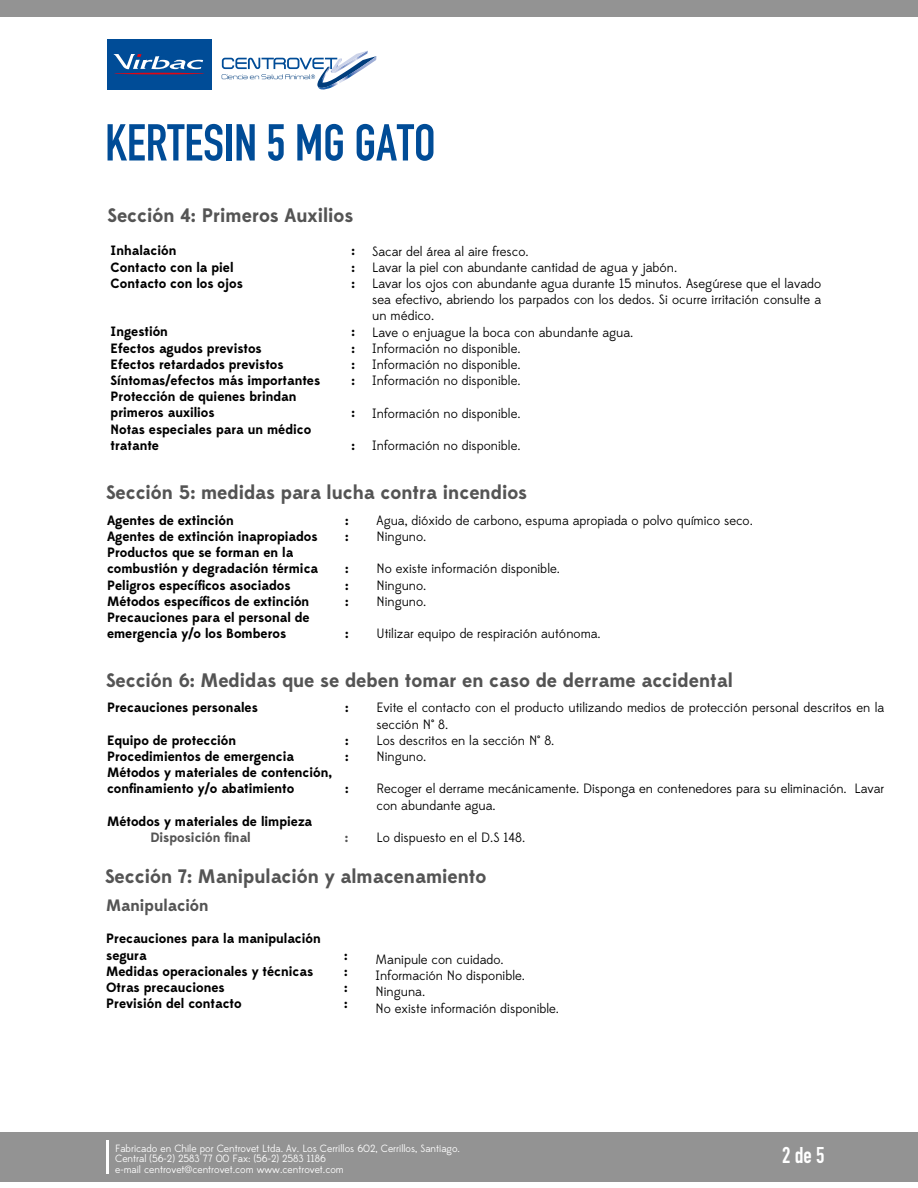
<style>
.page{position:relative;width:918px;height:1188px;background:#fff}
.page>*{position:absolute;margin:0;border:0;box-sizing:border-box;transform-origin:0 0}
.t1{font:700 51px "DIN Condensed";color:#004c97}
.t2{font:700 22.5px "DIN Condensed";color:#fff}
.t3{font:700 19.5px "Edmondsans";color:#545454}
.t4{font:700 16.5px "Edmondsans";color:#545454}
.t5{font:13.5px/16.2px "Edmondsans";color:#000}
.t6{font:700 13.5px/16.2px "Edmondsans";color:#000}
.t7{font:700 13.5px "Edmondsans";color:#545454}
.t8{font:10.5px/10.5px "Edmondsans";color:#fff}
</style>
<div class="page">
<div style="left:107px;top:40px;width:104px;height:50px;background:#004c97"></div>
<hr style="left:114px;top:73px;width:91px;height:1px;background:#e20613;border-radius:50%">
<svg style="left:114px;top:54px;width:89px;height:15px"></svg>
<svg style="left:222px;top:51px;width:154px;height:39px"></svg>
<div style="left:0;top:0;width:918px;height:16px;background:#939393"></div>
<div style="left:0;top:1133px;width:918px;height:49px;background:#939393"></div>
<hr style="left:107px;top:1140px;width:2px;height:34px;background:#fff">
<h1 class="t1" style="left:105px;top:108px;width:332px">KERTESIN 5 MG GATO</h1>
<h3 class="t3" style="left:108px;top:203px;width:247px">Sección 4: Primeros Auxilios</h3>
<p class="t6" style="left:111px;top:243px;width:67px">Inhalación</p>
<p class="t6" style="left:352px;top:243px;width:5px">:</p>
<p class="t6" style="left:111px;top:259px;width:124px">Contacto con la piel</p>
<p class="t6" style="left:352px;top:259px;width:5px">:</p>
<p class="t6" style="left:111px;top:275px;width:134px">Contacto con los ojos</p>
<p class="t6" style="left:352px;top:275px;width:5px">:</p>
<p class="t6" style="left:111px;top:324px;width:59px">Ingestión</p>
<p class="t6" style="left:352px;top:324px;width:5px">:</p>
<p class="t6" style="left:111px;top:340px;width:153px">Efectos agudos previstos</p>
<p class="t6" style="left:352px;top:340px;width:5px">:</p>
<p class="t6" style="left:111px;top:356px;width:175px">Efectos retardados previstos</p>
<p class="t6" style="left:352px;top:356px;width:5px">:</p>
<p class="t6" style="left:111px;top:373px;width:211px">Síntomas/efectos más importantes</p>
<p class="t6" style="left:352px;top:373px;width:5px">:</p>
<p class="t6" style="left:111px;top:389px;width:187px">Protección de quienes brindan primeros auxilios</p>
<p class="t6" style="left:352px;top:405px;width:5px">:</p>
<p class="t6" style="left:111px;top:421px;width:202px">Notas especiales para un médico tratante</p>
<p class="t6" style="left:352px;top:437px;width:5px">:</p>
<p class="t5" style="left:372px;top:243px;width:450px">Sacar del área al aire fresco.<br>Lavar la piel con abundante cantidad de agua y jabón.<br>Lavar los ojos con abundante agua durante 15 minutos. Asegúrese que el lavado sea efectivo, abriendo los parpados con los dedos. Si ocurre irritación consulte a un médico.<br>Lave o enjuague la boca con abundante agua.<br>Información no disponible.<br>Información no disponible.<br>Información no disponible.</p>
<p class="t5" style="left:372px;top:405px;width:150px">Información no disponible.</p>
<p class="t5" style="left:372px;top:438px;width:150px">Información no disponible.</p>
<h3 class="t3" style="left:106px;top:481px;width:423px">Sección 5: medidas para lucha contra incendios</h3>
<p class="t6" style="left:107px;top:512px;width:128px">Agentes de extinción</p>
<p class="t6" style="left:345px;top:512px;width:5px">:</p>
<p class="t6" style="left:107px;top:529px;width:212px">Agentes de extinción inapropiados</p>
<p class="t6" style="left:345px;top:529px;width:5px">:</p>
<p class="t6" style="left:107px;top:545px;width:213px">Productos que se forman en la combustión y degradación térmica</p>
<p class="t5" style="left:376px;top:513px;width:378px">Agua, dióxido de carbono, espuma apropiada o polvo químico seco.<br>Ninguno.</p>
<p class="t5" style="left:376px;top:561px;width:185px">No existe información disponible.<br>Ninguno.<br>Ninguno.</p>
<p class="t5" style="left:376px;top:626px;width:226px">Utilizar equipo de respiración autónoma.</p>
<h3 class="t3" style="left:106px;top:668px;width:628px">Sección 6: Medidas que se deben tomar en caso de derrame accidental</h3>
<p class="t6" style="left:107px;top:700px;width:152px">Precauciones personales</p>
<p class="t6" style="left:345px;top:700px;width:5px">:</p>
<p class="t6" style="left:107px;top:732px;width:131px">Equipo de protección</p>
<p class="t6" style="left:345px;top:732px;width:5px">:</p>
<p class="t6" style="left:107px;top:749px;width:189px">Procedimientos de emergencia</p>
<p class="t6" style="left:345px;top:749px;width:5px">:</p>
<p class="t6" style="left:107px;top:765px;width:227px">Métodos y materiales de contención, confinamiento y/o abatimiento</p>
<p class="t6" style="left:345px;top:561px;width:5px">:</p>
<p class="t6" style="left:107px;top:577px;width:185px">Peligros específicos asociados</p>
<p class="t6" style="left:345px;top:577px;width:5px">:</p>
<p class="t6" style="left:107px;top:593px;width:204px">Métodos específicos de extinción</p>
<p class="t6" style="left:345px;top:593px;width:5px">:</p>
<p class="t6" style="left:107px;top:610px;width:204px">Precauciones para el personal de emergencia y/o los Bomberos</p>
<p class="t6" style="left:345px;top:626px;width:5px">:</p>
<p class="t5" style="left:376px;top:700px;width:509px">Evite el contacto con el producto utilizando medios de protección personal descritos en la sección N° 8.<br>Los descritos en la sección N° 8.<br>Ninguno.</p>
<p class="t5" style="left:376px;top:781px;width:509px">Recoger el derrame mecánicamente. Disponga en contenedores para su eliminación. Lavar con abundante agua.</p>
<p class="t5" style="left:376px;top:830px;width:150px">Lo dispuesto en el D.S 148.</p>
<p class="t6" style="left:345px;top:781px;width:5px">:</p>
<p class="t6" style="left:107px;top:813px;width:207px">Métodos y materiales de limpieza</p>
<p class="t7" style="left:150px;top:829px;width:102px">Disposición final</p>
<p class="t7" style="left:345px;top:829px;width:5px">:</p>
<h3 class="t3" style="left:105px;top:864px;width:383px">Sección 7: Manipulación y almacenamiento</h3>
<p class="t4" style="left:106px;top:895px;width:104px">Manipulación</p>
<p class="t6" style="left:106px;top:931px;width:216px">Precauciones para la manipulación segura</p>
<p class="t6" style="left:344px;top:947px;width:5px">:</p>
<p class="t5" style="left:376px;top:952px;width:185px">Manipule con cuidado.<br>Información No disponible.<br>Ninguna.<br>No existe información disponible.</p>
<p class="t6" style="left:106px;top:963px;width:209px">Medidas operacionales y técnicas</p>
<p class="t6" style="left:344px;top:963px;width:5px">:</p>
<p class="t6" style="left:106px;top:980px;width:120px">Otras precauciones</p>
<p class="t6" style="left:344px;top:980px;width:5px">:</p>
<p class="t6" style="left:106px;top:996px;width:137px">Previsión del contacto</p>
<p class="t6" style="left:344px;top:996px;width:5px">:</p>
<p class="t8" style="left:115px;top:1143px;width:346px">Fabricado en Chile por Centrovet Ltda. Av. Los Cerrillos 602, Cerrillos, Santiago.<br>Central (56-2) 2583 77 00 Fax: (56-2) 2583 1186<br>e-mail centrovet@centrovet.com www.centrovet.com</p>
<h2 class="t2" style="left:782px;top:1140px;width:44px">2 de 5</h2>
</div>
